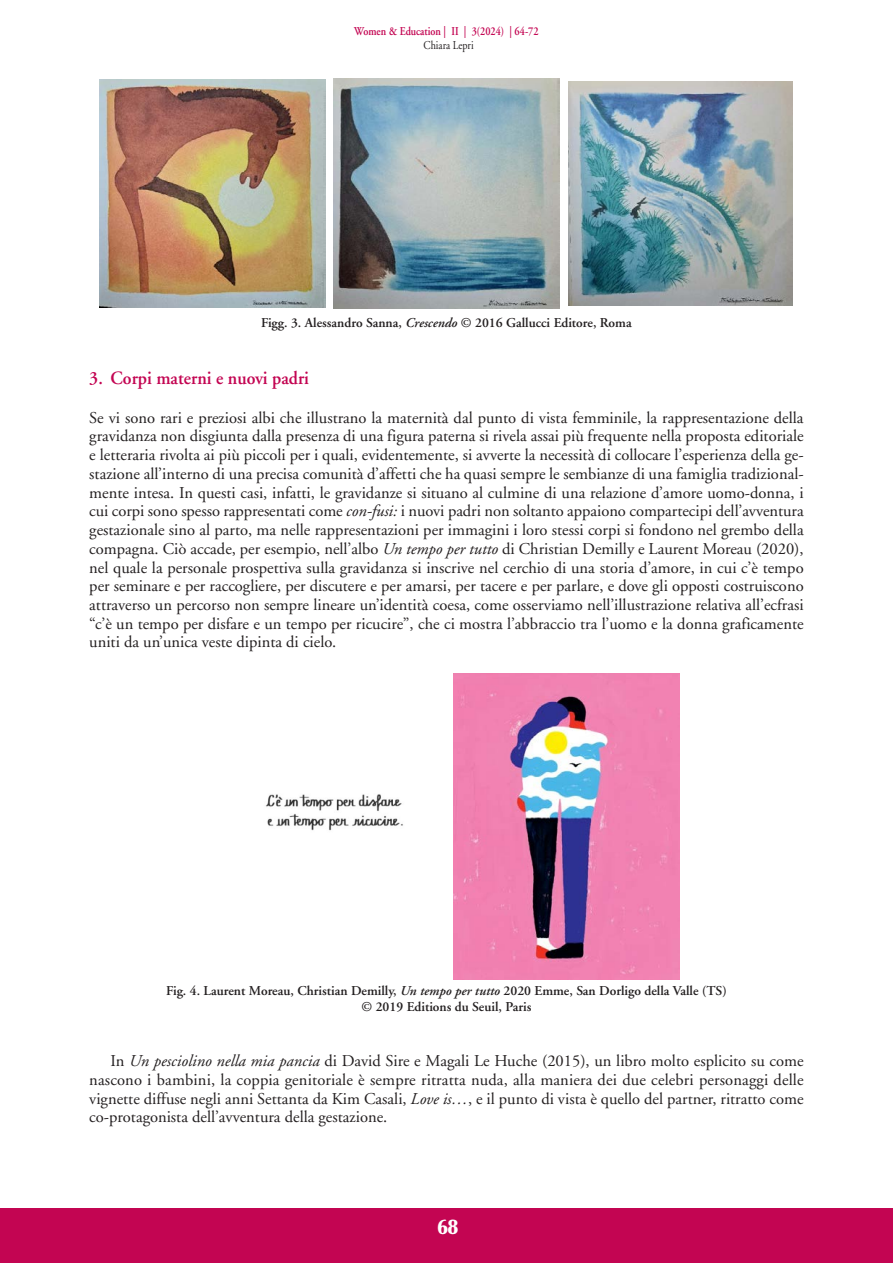
<style>
.page{position:relative;width:893px;height:1263px;background:#fff}
.page>*{position:absolute;margin:0;border:0;box-sizing:border-box;transform-origin:0 0}
.t1{font:900 21px "Optima";color:#fff}
.t2{font:600 18.75px "Adobe Garamond";color:#c30552;scale:.95 1}
.t3{font:16.5px/18.8px "Adobe Garamond";color:#231f20;text-align:justify}
.t4{font:600 13.5px/15.8px "Adobe Garamond";color:#231f20;text-align:center}
.t5{font:600 12px "Adobe Garamond";color:#c30552;scale:.85 1}
.t6{font:12px "Adobe Garamond";color:#231f20;scale:.85 1}
.s1{font-style:italic}
</style>
<div class="page">
<div style="left:1px;top:1208px;width:892px;height:55px;background:#c30552"></div>
<img style="left:453px;top:673px;width:226px;height:306px">
<img style="left:99px;top:79px;width:227px;height:229px">
<div style="left:330px;top:77px;width:233px;height:233px;background:linear-gradient(to bottom,#fff,#fff)"></div>
<img style="left:334px;top:79px;width:225px;height:229px">
<img style="left:568px;top:81px;width:225px;height:224px">
<p class="t5" style="left:354px;top:26px;width:218px">Women &amp; Education | II | 3(2024) | 64-72</p>
<p class="t6" style="left:424px;top:39px;width:60px">Chiara Lepri</p>
<p class="t4" style="left:261px;top:316px;width:372px">Figg. 3. Alessandro Sanna, <span class="s1">Crescendo</span> © 2016 Gallucci Editore, Roma</p>
<p class="t2" style="left:89px;top:370px;width:233px">3. Corpi materni e nuovi padri</p>
<p class="t3" style="left:89px;top:408px;width:716px">Se vi sono rari e preziosi albi che illustrano la maternità dal punto di vista femminile, la rappresentazione della gravidanza non disgiunta dalla presenza di una figura paterna si rivela assai più frequente nella proposta editoriale e letteraria rivolta ai più piccoli per i quali, evidentemente, si avverte la necessità di collocare l’esperienza della ge&shy;stazione all’interno di una precisa comunità d’affetti che ha quasi sempre le sembianze di una famiglia tradizional&shy;mente intesa. In questi casi, infatti, le gravidanze si situano al culmine di una relazione d’amore uomo-donna, i cui corpi sono spesso rappresentati come <span class="s1">con-fusi:</span> i nuovi padri non soltanto appaiono compartecipi dell’avventura gestazionale sino al parto, ma nelle rappresentazioni per immagini i loro stessi corpi si fondono nel grembo della compagna. Ciò accade, per esempio, nell’albo <span class="s1">Un tempo per tutto</span> di Christian Demilly e Laurent Moreau (2020), nel quale la personale prospettiva sulla gravidanza si inscrive nel cerchio di una storia d’amore, in cui c’è tempo per seminare e per raccogliere, per discutere e per amarsi, per tacere e per parlare, e dove gli opposti costruiscono attraverso un percorso non sempre lineare un’identità coesa, come osserviamo nell’illustrazione relativa all’ecfrasi “c’è un tempo per disfare e un tempo per ricucire”, che ci mostra l’abbraccio tra l’uomo e la donna graficamente uniti da un’unica veste dipinta di cielo.</p>
<p class="t4" style="left:166px;top:984px;width:562px">Fig. 4. Laurent Moreau, Christian Demilly, <span class="s1">Un tempo per tutto</span> 2020 Emme, San Dorligo della Valle (TS) © 2019 Editions du Seuil, Paris</p>
<p class="t3" style="left:89px;top:1052px;width:716px;text-indent:21px">In <span class="s1">Un pesciolino nella mia pancia</span> di David Sire e Magali Le Huche (2015), un libro molto esplicito su come nascono i bambini, la coppia genitoriale è sempre ritratta nuda, alla maniera dei due celebri personaggi delle vignette diffuse negli anni Settanta da Kim Casali, <span class="s1">Love is…</span>, e il punto di vista è quello del partner, ritratto come co-protagonista dell’avventura della gestazione.</p>
<p class="t1" style="left:437px;top:1218px;width:22px">68</p>
</div>
